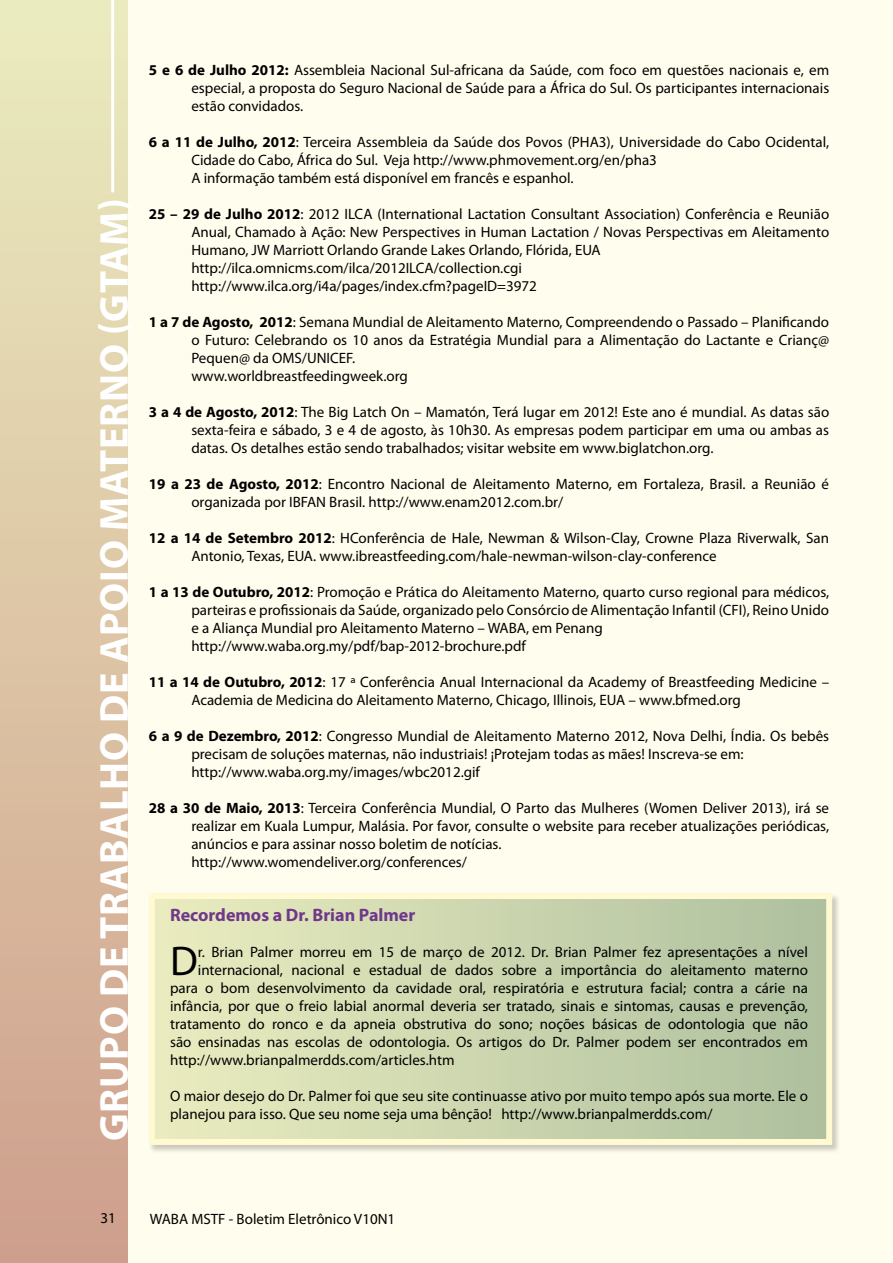
<style>
.page{position:relative;width:893px;height:1263px;background:#fffded}
.page>*{position:absolute;margin:0;border:0;box-sizing:border-box;transform-origin:0 0}
.t1{font:41.7px "Myriad Pro";color:#000}
.t2{font:700 40.5px "Myriad Pro";letter-spacing:.02em;color:#fff}
.t3{font:700 18px "Myriad Pro";color:#6f388a}
.t4{font:15px/18px "Myriad Pro";color:#000}
.s1{font-weight:700}
</style>
<div class="page">
<div style="left:0;top:0;width:128px;height:1263px;background:linear-gradient(to bottom,#ebecbf,#cf9e8c)"></div>
<hr style="left:111px;top:0;width:3px;height:192px;background:#fff">
<div style="left:148px;top:892px;width:694px;height:262px;background:#000;opacity:.3"></div>
<div style="left:152px;top:896px;width:677px;height:246px;background:linear-gradient(to right,#eaecbf,#aec09f)"></div>
<div style="left:149px;top:893px;width:683px;height:252px;border:6px solid #fff9c7"></div>
<h2 class="t2" style="left:88px;top:1141px;width:945px;rotate:-90deg">Grupo de Trabalho de Apoio Materno (GTAM)</h2>
<p class="t4" style="left:191px;top:61px;width:639px;text-align:justify;text-indent:-43px"><span class="s1">5 e 6 de Julho 2012:</span> Assembleia Nacional Sul-africana da Saúde, com foco em questões nacionais e, em especial, a proposta do Seguro Nacional de Saúde para a África do Sul. Os participantes internacionais estão convidados.</p>
<p class="t4" style="left:191px;top:133px;width:639px;text-indent:-43px"><span class="s1">6 a 11 de Julho, 2012</span>: Terceira Assembleia da Saúde dos Povos (PHA3), Universidade do Cabo Ocidental,<br>Cidade do Cabo, África do Sul. Veja http://www.phmovement.org/en/pha3<br>A informação também está disponível em francês e espanhol.</p>
<p class="t4" style="left:191px;top:205px;width:639px;text-indent:-43px"><span class="s1">25 – 29 de Julho 2012</span>: 2012 ILCA (International Lactation Consultant Association) Conferência e Reunião Anual, Chamado à Ação: New Perspectives in Human Lactation / Novas Perspectivas em Aleitamento Humano, JW Marriott Orlando Grande Lakes Orlando, Flórida, EUA http://ilca.omnicms.com/ilca/2012ILCA/collection.cgi http://www.ilca.org/i4a/pages/index.cfm?pageID=3972</p>
<p class="t4" style="left:191px;top:313px;width:639px;text-indent:-43px"><span class="s1">1 a 7 de Agosto, 2012</span>: Semana Mundial de Aleitamento Materno, Compreendendo o Passado – Planificando o Futuro: Celebrando os 10 anos da Estratégia Mundial para a Alimentação do Lactante e Crianç@ Pequen@ da OMS/UNICEF.<br>www.worldbreastfeedingweek.org</p>
<p class="t4" style="left:191px;top:403px;width:639px;text-align:justify;text-indent:-43px"><span class="s1">3 a 4 de Agosto, 2012</span>: The Big Latch On – Mamatón, Terá lugar em 2012! Este ano é mundial. As datas são sexta-feira e sábado, 3 e 4 de agosto, às 10h30. As empresas podem participar em uma ou ambas as datas. Os detalhes estão sendo trabalhados; visitar website em www.biglatchon.org.</p>
<p class="t4" style="left:191px;top:475px;width:639px;text-indent:-43px"><span class="s1">19 a 23 de Agosto, 2012</span>: Encontro Nacional de Aleitamento Materno, em Fortaleza, Brasil. a Reunião é organizada por IBFAN Brasil. http://www.enam2012.com.br/</p>
<p class="t4" style="left:191px;top:529px;width:639px;text-indent:-43px"><span class="s1">12 a 14 de Setembro 2012</span>: HConferência de Hale, Newman &amp; Wilson-Clay, Crowne Plaza Riverwalk, San<br>Antonio, Texas, EUA. www.ibreastfeeding.com/hale-newman-wilson-clay-conference</p>
<p class="t4" style="left:191px;top:583px;width:639px;text-indent:-43px"><span class="s1">1 a 13 de Outubro, 2012</span>: Promoção e Prática do Aleitamento Materno, quarto curso regional para médicos, parteiras e profissionais da Saúde, organizado pelo Consórcio de Alimentação Infantil (CFI), Reino Unido e a Aliança Mundial pro Aleitamento Materno – WABA, em Penang http://www.waba.org.my/pdf/bap-2012-brochure.pdf</p>
<p class="t4" style="left:191px;top:673px;width:639px;text-indent:-43px"><span class="s1">11 a 14 de Outubro, 2012</span>: 17 ª Conferência Anual Internacional da Academy of Breastfeeding Medicine –<br>Academia de Medicina do Aleitamento Materno, Chicago, Illinois, EUA – www.bfmed.org</p>
<p class="t4" style="left:191px;top:727px;width:639px;text-indent:-43px"><span class="s1">6 a 9 de Dezembro, 2012</span>: Congresso Mundial de Aleitamento Materno 2012, Nova Delhi, Índia. Os bebês precisam de soluções maternas, não industriais! ¡Protejam todas as mães! Inscreva-se em: http://www.waba.org.my/images/wbc2012.gif</p>
<p class="t4" style="left:191px;top:799px;width:639px;text-indent:-43px"><span class="s1">28 a 30 de Maio, 2013</span>: Terceira Conferência Mundial, O Parto das Mulheres (Women Deliver 2013), irá se realizar em Kuala Lumpur, Malásia. Por favor, consulte o website para receber atualizações periódicas, anúncios e para assinar nosso boletim de notícias.<br>http://www.womendeliver.org/conferences/</p>
<p class="t3" style="left:170px;top:903px;width:247px">Recordemos a Dr. Brian Palmer</p>
<h1 class="t1" style="left:170px;top:935px;width:29px">D</h1>
<p class="t4" style="left:198px;top:943px;width:611px">r. Brian Palmer morreu em 15 de março de 2012. Dr. Brian Palmer fez apresentações a nível</p>
<p class="t4" style="left:198px;top:961px;width:612px">internacional, nacional e estadual de dados sobre a importância do aleitamento materno</p>
<p class="t4" style="left:170px;top:979px;width:639px">para o bom desenvolvimento da cavidade oral, respiratória e estrutura facial; contra a cárie na</p>
<p class="t4" style="left:170px;top:997px;width:639px">infância, por que o freio labial anormal deveria ser tratado, sinais e sintomas, causas e prevenção,</p>
<p class="t4" style="left:170px;top:1015px;width:639px">tratamento do ronco e da apneia obstrutiva do sono; noções básicas de odontologia que não</p>
<p class="t4" style="left:170px;top:1033px;width:639px">são ensinadas nas escolas de odontologia. Os artigos do Dr. Palmer podem ser encontrados em</p>
<p class="t4" style="left:170px;top:1051px;width:286px">http://www.brianpalmerdds.com/articles.htm</p>
<p class="t4" style="left:170px;top:1087px;width:639px">O maior desejo do Dr. Palmer foi que seu site continuasse ativo por muito tempo após sua morte. Ele o planejou para isso. Que seu nome seja uma bênção! http://www.brianpalmerdds.com/</p>
<p class="t4" style="left:100px;top:1209px;width:17px">31</p>
<p class="t4" style="left:150px;top:1209px;width:247px">WABA MSTF - Boletim Eletrônico V10N1</p>
</div>
